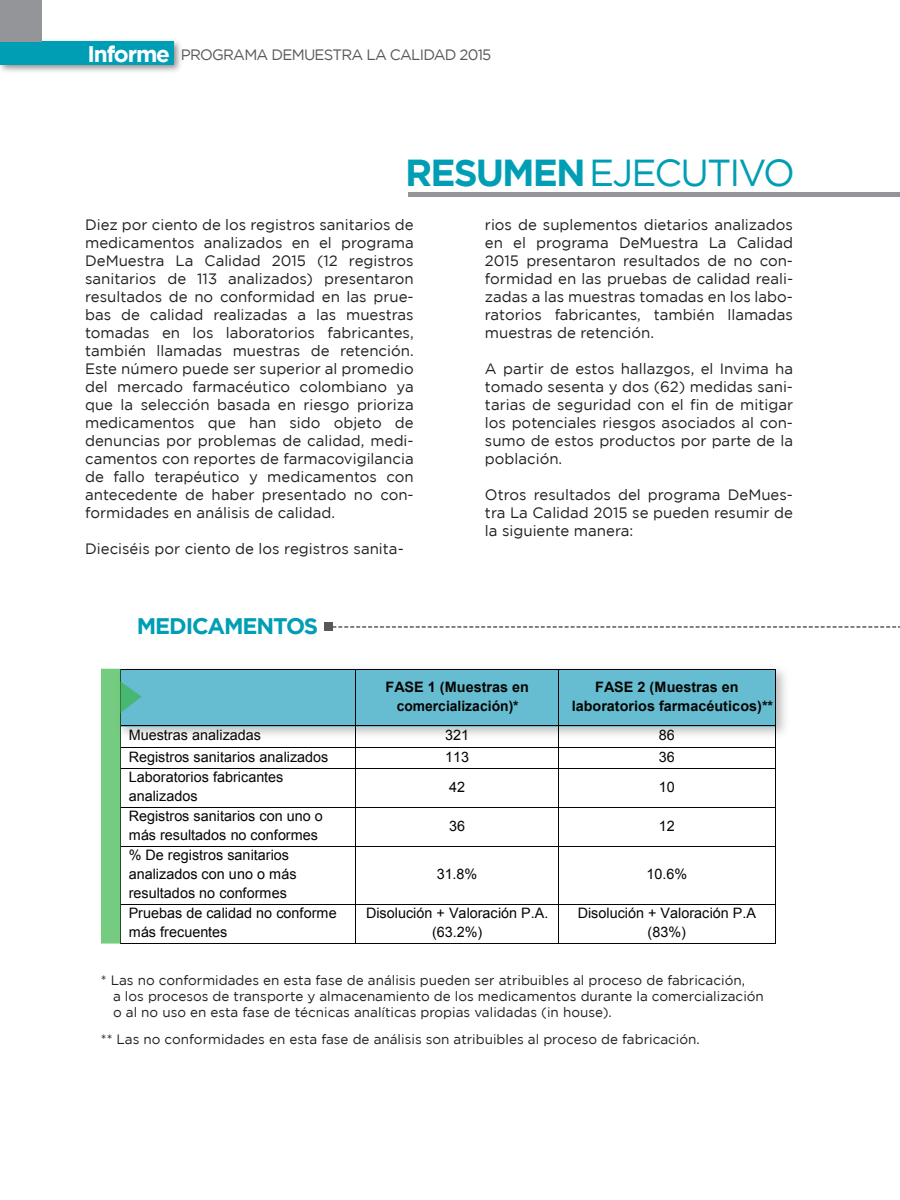
<style>
.page{position:relative;width:900px;height:1200px;background:#fff}
.page>*{position:absolute;margin:0;border:0;box-sizing:border-box;transform-origin:0 0}
.t1{font:37.5px "Gotham";letter-spacing:-.05em;color:#009eb4}
.t2{font:700 22.5px "Gotham";letter-spacing:-.05em;color:#009eb4}
.t3{font:15px/18px "Gotham";color:#231f20;text-align:justify}
.t4{font:15px "Gotham";letter-spacing:-.05em;color:#57585a}
.t5{font:14.4px/19px "Arial";color:#050504}
.t6{font:700 14.4px/19px "Arial";color:#050504;text-align:center}
.t7{font:13.5px/16.2px "Gotham";color:#231f20}
.s1{font-weight:700;font-size:22.5px;color:#fff}
.s2{font-weight:700}
</style>
<div class="page">
<hr style="left:408px;top:193px;width:492px;height:4px;background:#939598">
<img style="left:0;top:35px;width:181px;height:37px">
<div style="left:0;top:41px;width:174px;height:24px;background:#009eb4"></div>
<div style="left:0;top:0;width:41px;height:41px;background:#939598"></div>
<div style="left:324px;top:623px;width:8px;height:8px;background:#57585a"></div>
<svg style="left:332px;top:626px;width:568px;height:2px"></svg>
<img style="left:112px;top:668px;width:673px;height:75px">
<div style="left:121px;top:669px;width:655px;height:57px;background:#66bdd1"></div>
<hr style="left:121px;top:669px;width:235px;height:1px;background:#050504">
<hr style="left:356px;top:669px;width:202px;height:1px;background:#050504">
<hr style="left:559px;top:669px;width:216px;height:1px;background:#050504">
<hr style="left:356px;top:670px;width:1px;height:55px;background:#050504">
<hr style="left:558px;top:670px;width:1px;height:55px;background:#050504">
<hr style="left:775px;top:670px;width:1px;height:55px;background:#050504">
<hr style="left:121px;top:725px;width:235px;height:1px;background:#050504">
<hr style="left:356px;top:725px;width:202px;height:1px;background:#050504">
<hr style="left:559px;top:725px;width:216px;height:1px;background:#050504">
<hr style="left:121px;top:747px;width:235px;height:1px;background:#050504">
<hr style="left:356px;top:747px;width:202px;height:1px;background:#050504">
<hr style="left:559px;top:747px;width:216px;height:1px;background:#050504">
<hr style="left:121px;top:768px;width:235px;height:1px;background:#050504">
<svg style="left:356px;top:726px;width:1px;height:17px"></svg>
<hr style="left:356px;top:768px;width:202px;height:1px;background:#050504">
<svg style="left:558px;top:725px;width:1px;height:44px"></svg>
<hr style="left:559px;top:768px;width:216px;height:1px;background:#050504">
<svg style="left:775px;top:725px;width:1px;height:44px"></svg>
<hr style="left:356px;top:769px;width:1px;height:38px;background:#050504">
<hr style="left:558px;top:769px;width:1px;height:38px;background:#050504">
<hr style="left:775px;top:769px;width:1px;height:38px;background:#050504">
<hr style="left:121px;top:807px;width:235px;height:1px;background:#050504">
<hr style="left:356px;top:807px;width:202px;height:1px;background:#050504">
<hr style="left:559px;top:807px;width:216px;height:1px;background:#050504">
<hr style="left:356px;top:808px;width:1px;height:38px;background:#050504">
<hr style="left:558px;top:808px;width:1px;height:38px;background:#050504">
<hr style="left:775px;top:808px;width:1px;height:38px;background:#050504">
<hr style="left:121px;top:846px;width:235px;height:1px;background:#050504">
<hr style="left:356px;top:846px;width:202px;height:1px;background:#050504">
<hr style="left:559px;top:846px;width:216px;height:1px;background:#050504">
<hr style="left:356px;top:847px;width:1px;height:57px;background:#050504">
<hr style="left:558px;top:847px;width:1px;height:57px;background:#050504">
<hr style="left:775px;top:847px;width:1px;height:57px;background:#050504">
<hr style="left:121px;top:904px;width:235px;height:1px;background:#050504">
<hr style="left:356px;top:904px;width:202px;height:1px;background:#050504">
<hr style="left:559px;top:904px;width:216px;height:1px;background:#050504">
<hr style="left:121px;top:943px;width:235px;height:1px;background:#050504">
<hr style="left:356px;top:905px;width:1px;height:38px;background:#050504">
<hr style="left:356px;top:943px;width:202px;height:1px;background:#050504">
<hr style="left:558px;top:905px;width:1px;height:38px;background:#050504">
<hr style="left:559px;top:943px;width:216px;height:1px;background:#050504">
<hr style="left:775px;top:905px;width:1px;height:38px;background:#050504">
<svg style="left:101px;top:669px;width:41px;height:275px"></svg>
<p class="t4" style="left:87px;top:46px;width:406px"><span class="s1">Informe</span> PROGRAMA DEMUESTRA LA CALIDAD 2015</p>
<h1 class="t1" style="left:405px;top:152px;width:391px"><span class="s2">RESUMEN</span>EJECUTIVO</h1>
<p class="t3" style="left:85px;top:215px;width:330px">Diez por ciento de los registros sanitarios de medicamentos analizados en el programa DeMuestra La Calidad 2015 (12 registros sanitarios de 113 analizados) presentaron resultados de no conformidad en las prue&shy;bas de calidad realizadas a las muestras tomadas en los laboratorios fabricantes, también llamadas muestras de retención.<br>Este número puede ser superior al promedio del mercado farmacéutico colombiano ya que la selección basada en riesgo prioriza medicamentos que han sido objeto de denuncias por problemas de calidad, medi&shy;camentos con reportes de farmacovigilancia de fallo terapéutico y medicamentos con antecedente de haber presentado no con&shy;formidades en análisis de calidad.</p>
<p class="t3" style="left:85px;top:539px;width:320px">Dieciséis por ciento de los registros sanita-</p>
<p class="t3" style="left:485px;top:215px;width:310px">rios de suplementos dietarios analizados en el programa DeMuestra La Calidad 2015 presentaron resultados de no con&shy;formidad en las pruebas de calidad reali&shy;zadas a las muestras tomadas en los labo&shy;ratorios fabricantes, también llamadas muestras de retención.</p>
<p class="t3" style="left:485px;top:359px;width:310px">A partir de estos hallazgos, el Invima ha tomado sesenta y dos (62) medidas sani&shy;tarias de seguridad con el fin de mitigar los potenciales riesgos asociados al con&shy;sumo de estos productos por parte de la población.</p>
<p class="t3" style="left:485px;top:485px;width:310px">Otros resultados del programa DeMues&shy;tra La Calidad 2015 se pueden resumir de la siguiente manera:</p>
<h2 class="t2" style="left:137px;top:613px;width:183px">MEDICAMENTOS</h2>
<p class="t6" style="left:385px;top:678px;width:145px">FASE 1 (Muestras en comercialización)*</p>
<p class="t6" style="left:572px;top:678px;width:203px;text-align:left;text-indent:23px">FASE 2 (Muestras en laboratorios farmacéuticos)**</p>
<p class="t5" style="left:129px;top:726px;width:134px">Muestras analizadas</p>
<p class="t5" style="left:445px;top:726px;width:25px">321</p>
<p class="t5" style="left:659px;top:726px;width:17px">86</p>
<p class="t5" style="left:129px;top:747px;width:201px">Registros sanitarios analizados</p>
<p class="t5" style="left:445px;top:747px;width:25px">113</p>
<p class="t5" style="left:659px;top:747px;width:17px">36</p>
<p class="t5" style="left:129px;top:768px;width:156px">Laboratorios fabricantes analizados</p>
<p class="t5" style="left:449px;top:777px;width:17px">42</p>
<p class="t5" style="left:659px;top:777px;width:17px">10</p>
<p class="t5" style="left:129px;top:807px;width:196px">Registros sanitarios con uno o más resultados no conformes</p>
<p class="t5" style="left:449px;top:816px;width:17px">36</p>
<p class="t5" style="left:659px;top:816px;width:17px">12</p>
<p class="t5" style="left:129px;top:846px;width:169px">% De registros sanitarios analizados con uno o más resultados no conformes</p>
<p class="t5" style="left:437px;top:865px;width:42px">31.8%</p>
<p class="t5" style="left:646px;top:865px;width:42px">10.6%</p>
<p class="t5" style="left:129px;top:904px;width:210px">Pruebas de calidad no conforme más frecuentes</p>
<p class="t5" style="left:366px;top:904px;width:184px;text-align:center">Disolución + Valoración P.A. (63.2%)</p>
<p class="t5" style="left:578px;top:904px;width:180px;text-align:center">Disolución + Valoración P.A (83%)</p>
<p class="t7" style="left:113px;top:972px;width:652px;text-indent:-12px">* Las no conformidades en esta fase de análisis pueden ser atribuibles al proceso de fabricación,<br>a los procesos de transporte y almacenamiento de los medicamentos durante la comercialización o al no uso en esta fase de técnicas analíticas propias validadas (in house).</p>
<p class="t7" style="left:101px;top:1031px;width:600px">** Las no conformidades en esta fase de análisis son atribuibles al proceso de fabricación.</p>
</div>
